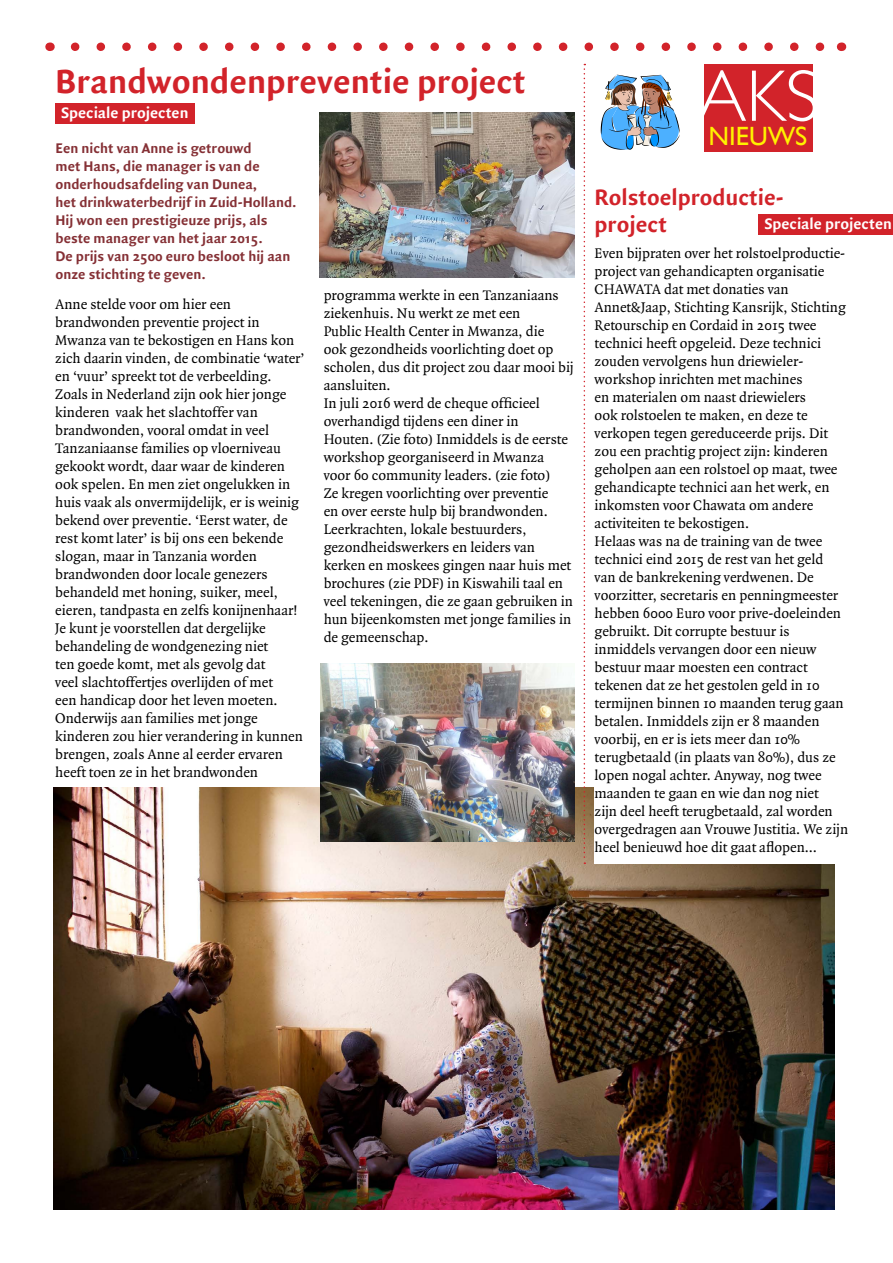
<style>
.page{position:relative;width:893px;height:1263px;background:#fff}
.page>*{position:absolute;margin:0;border:0;box-sizing:border-box;transform-origin:0 0}
.t1{font:300 73.5px "Gill Sans";color:#fff}
.t2{font:700 36px "Quadraat Sans";color:#d2232a}
.t3{font:26.4px "Gill Sans";color:#fff200}
.t4{font:700 24px/27px "Quadraat Sans";color:#d2232a}
.t5{font:700 16.5px "Quadraat Sans";color:#fff}
.t6{font:15px/18px "Quadraat";color:#000}
.t7{font:700 15px/18px "Quadraat Sans";color:#853035}
</style>
<div class="page">
<div style="left:704px;top:64px;width:109px;height:88px;background:#d2232a"></div>
<img style="left:601px;top:75px;width:79px;height:75px">
<img style="left:320px;top:112px;width:254px;height:165px">
<img style="left:54px;top:788px;width:780px;height:421px">
<img style="left:320px;top:663px;width:254px;height:178px">
<svg style="left:75px;top:43px;width:750px;height:8px"></svg>
<svg style="left:584px;top:64px;width:1px;height:800px"></svg>
<div style="left:595px;top:188px;width:255px;height:676px;background:#fff"></div>
<div style="left:55px;top:103px;width:139px;height:21px;background:#d2232a"></div>
<div style="left:759px;top:214px;width:134px;height:21px;background:#d2232a"></div>
<h2 class="t2" style="left:55px;top:61px;width:472px">Brandwondenpreventie project</h2>
<p class="t5" style="left:61px;top:104px;width:129px">Speciale projecten</p>
<p class="t7" style="left:56px;top:140px;width:242px">Een nicht van Anne is getrouwd<br>met Hans, die manager is van de onderhoudsafdeling van Dunea,<br>het drinkwaterbedrijf in Zuid-Holland.<br>Hij won een prestigieuze prijs, als beste manager van het jaar 2015.<br>De prijs van 2500 euro besloot hij aan onze stichting te geven.</p>
<p class="t6" style="left:55px;top:296px;width:251px">Anne stelde voor om hier een brandwonden preventie project in Mwanza van te bekostigen en Hans kon zich daarin vinden, de combinatie ‘water’ en ‘vuur’ spreekt tot de verbeelding.<br>Zoals in Nederland zijn ook hier jonge kinderen vaak het slachtoffer van brandwonden, vooral omdat in veel Tanzaniaanse families op vloerniveau gekookt wordt, daar waar de kinderen ook spelen. En men ziet ongelukken in huis vaak als onvermijdelijk, er is weinig bekend over preventie. ‘Eerst water, de rest komt later’ is bij ons een bekende slogan, maar in Tanzania worden brandwonden door locale genezers behandeld met honing, suiker, meel, eieren, tandpasta en zelfs konijnenhaar!<br>Je kunt je voorstellen dat dergelijke behandeling de wondgenezing niet<br>ten goede komt, met als gevolg dat<br>veel slachtoffertjes overlijden of met<br>een handicap door het leven moeten.<br>Onderwijs aan families met jonge kinderen zou hier verandering in kunnen brengen, zoals Anne al eerder ervaren heeft toen ze in het brandwonden</p>
<p class="t6" style="left:324px;top:287px;width:251px">programma werkte in een Tanzaniaans ziekenhuis. Nu werkt ze met een<br>Public Health Center in Mwanza, die<br>ook gezondheids voorlichting doet op scholen, dus dit project zou daar mooi bij aansluiten.<br>In juli 2016 werd de cheque officieel overhandigd tijdens een diner in<br>Houten. (Zie foto) Inmiddels is de eerste workshop georganiseerd in Mwanza voor 60 community leaders. (zie foto)<br>Ze kregen voorlichting over preventie<br>en over eerste hulp bij brandwonden.<br>Leerkrachten, lokale bestuurders, gezondheidswerkers en leiders van kerken en moskees gingen naar huis met brochures (zie PDF) in Kiswahili taal en veel tekeningen, die ze gaan gebruiken in hun bijeenkomsten met jonge families in de gemeenschap.</p>
<h1 class="t1" style="left:697px;top:39px;width:124px">AKS</h1>
<h3 class="t3" style="left:708px;top:120px;width:100px">NIEUWS</h3>
<h3 class="t4" style="left:595px;top:184px;width:191px">Rolstoelproductie&shy;project</h3>
<p class="t6" style="left:595px;top:245px;width:255px">Even bijpraten over het rolstoelproductie&shy;project van gehandicapten organisatie CHAWATA dat met donaties van Annet&amp;Jaap, Stichting Kansrijk, Stichting Retourschip en Cordaid in 2015 twee technici heeft opgeleid. Deze technici zouden vervolgens hun driewieler&shy;workshop inrichten met machines<br>en materialen om naast driewielers<br>ook rolstoelen te maken, en deze te verkopen tegen gereduceerde prijs. Dit zou een prachtig project zijn: kinderen geholpen aan een rolstoel op maat, twee gehandicapte technici aan het werk, en inkomsten voor Chawata om andere activiteiten te bekostigen.<br>Helaas was na de training van de twee technici eind 2015 de rest van het geld<br>van de bankrekening verdwenen. De voorzitter, secretaris en penningmeester hebben 6000 Euro voor prive-doeleinden gebruikt. Dit corrupte bestuur is inmiddels vervangen door een nieuw bestuur maar moesten een contract tekenen dat ze het gestolen geld in 10 termijnen binnen 10 maanden terug gaan betalen. Inmiddels zijn er 8 maanden voorbij, en er is iets meer dan 10% terugbetaald (in plaats van 80%), dus ze lopen nogal achter. Anyway, nog twee maanden te gaan en wie dan nog niet<br>zijn deel heeft terugbetaald, zal worden overgedragen aan Vrouwe Justitia. We zijn heel benieuwd hoe dit gaat aflopen…</p>
<p class="t5" style="left:764px;top:214px;width:129px">Speciale projecten</p>
</div>
